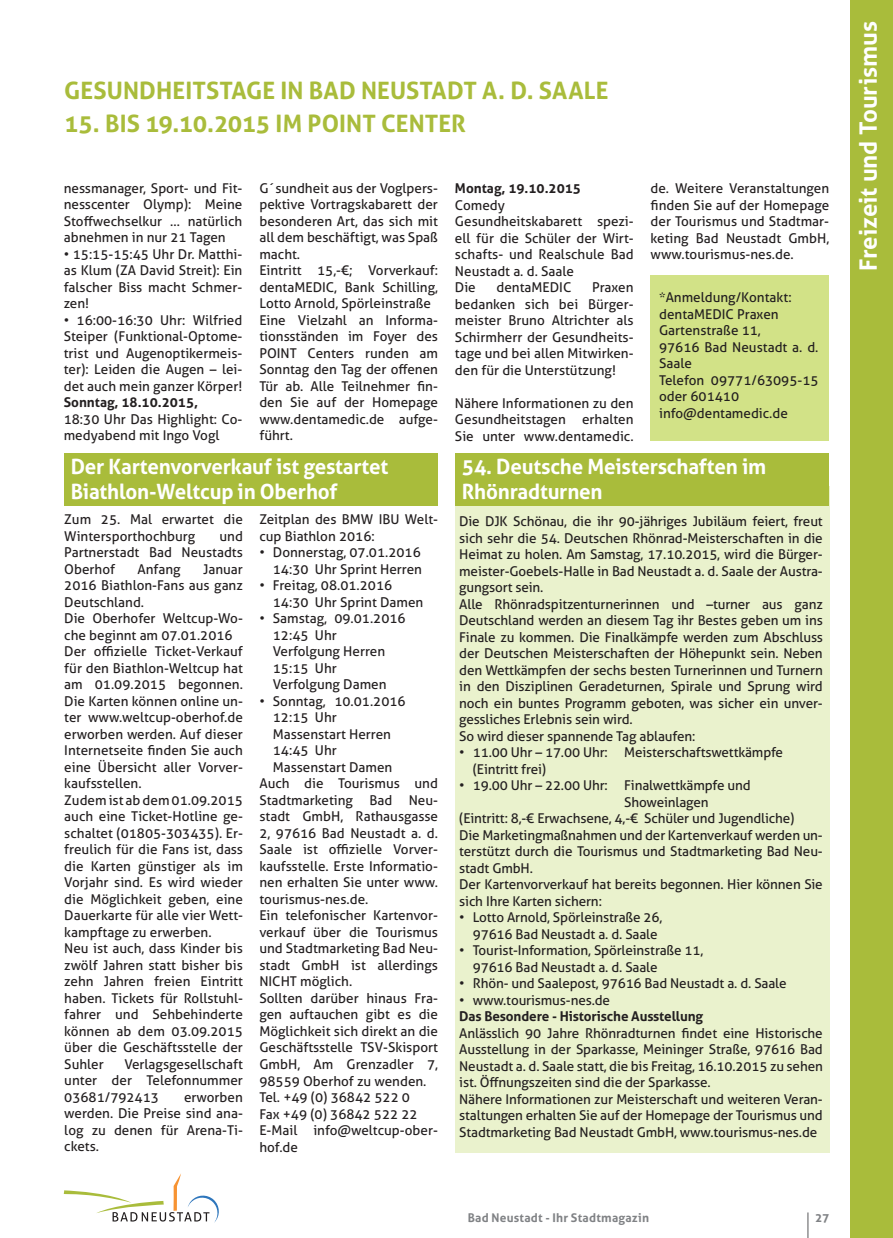
<style>
.page{position:relative;width:893px;height:1238px;background:#fff}
.page>*{position:absolute;margin:0;border:0;box-sizing:border-box;transform-origin:0 0}
.t1{font:700 24px "Aller";letter-spacing:.005em;color:#a9bc3b}
.t2{font:700 24px "Aller";color:#fff}
.t3{font:700 21px/25.2px "Aller";letter-spacing:-.01em;color:#fff}
.t4{font:13.5px/16.5px "Aller";color:#231f20}
.t5{font:700 13.5px "Aller";color:#231f20}
.t6{font:700 12px "Aller";letter-spacing:.02em;color:#808285}
</style>
<div class="page">
<svg style="left:808px;top:1212px;width:1px;height:25px"></svg>
<svg style="left:64px;top:1173px;width:155px;height:49px"></svg>
<div style="left:455px;top:486px;width:374px;height:666px;background:#eaf2cd"></div>
<div style="left:850px;top:0;width:43px;height:1237px;background:#a9bc3b"></div>
<div style="left:651px;top:275px;width:178px;height:166px;background:#d2e287"></div>
<div style="left:64px;top:453px;width:374px;height:53px;background:#a9bc3b"></div>
<div style="left:455px;top:453px;width:374px;height:53px;background:#a9bc3b"></div>
<h1 class="t1" style="left:64px;top:76px;width:546px">Gesundheitstage in Bad Neustadt a. d. Saale</h1>
<h1 class="t1" style="left:64px;top:109px;width:272px">15. bis 19.10.2015 im POINT</h1>
<h1 class="t1" style="left:381px;top:109px;width:86px">Center</h1>
<p class="t4" style="left:64px;top:180px;width:180px;text-align:justify">nessmanager, Sport- und Fit&shy;nesscenter Olymp): Meine Stoffwechselkur … natürlich abnehmen in nur 21 Tagen</p>
<p class="t4" style="left:64px;top:246px;width:180px;text-align:justify">• 15:15-15:45 Uhr Dr. Matthi&shy;as Klum (ZA David Streit): Ein falscher Biss macht Schmer&shy;zen!</p>
<p class="t4" style="left:64px;top:312px;width:180px;text-align:justify">• 16:00-16:30 Uhr: Wilfried Steiper (Funktional-Optome&shy;trist und Augenoptikermeis&shy;ter): Leiden die Augen – lei&shy;det auch mein ganzer Körper!</p>
<p class="t5" style="left:64px;top:394px;width:136px">Sonntag, 18.10.2015,</p>
<p class="t4" style="left:64px;top:411px;width:180px">18:30 Uhr Das Highlight: Co&shy;medyabend mit Ingo Vogl</p>
<p class="t4" style="left:259px;top:179px;width:180px">G´sundheit aus der Voglpers&shy;pektive Vortragskabarett der besonderen Art, das sich mit all dem beschäftigt, was Spaß macht.<br>Eintritt 15,-€; Vorverkauf: dentaMEDIC, Bank Schilling,<br>Lotto Arnold, Spörleinstraße<br>Eine Vielzahl an Informa&shy;tionsständen im Foyer des<br>POINT Centers runden am<br>Sonntag den Tag der offenen<br>Tür ab. Alle Teilnehmer fin&shy;den Sie auf der Homepage www.dentamedic.de aufge&shy;führt.</p>
<p class="t5" style="left:455px;top:180px;width:128px">Montag, 19.10.2015</p>
<p class="t4" style="left:455px;top:197px;width:180px">Comedy<br>Gesundheitskabarett spezi&shy;ell für die Schüler der Wirt&shy;schafts- und Realschule Bad<br>Neustadt a. d. Saale<br>Die</p>
<p class="t4" style="left:496px;top:279px;width:76px">dentaMEDIC</p>
<p class="t4" style="left:455px;top:279px;width:180px;text-align:justify;text-indent:137px">Praxen bedanken sich bei Bürger&shy;meister Bruno Altrichter als Schirmherr der Gesundheits&shy;tage und bei allen Mitwirken&shy;den für die Unterstützung!</p>
<p class="t4" style="left:455px;top:394px;width:180px;text-align:justify">Nähere Informationen zu den Gesundheitstagen erhalten Sie unter www.dentamedic.</p>
<p class="t4" style="left:651px;top:180px;width:180px;text-align:justify">de. Weitere Veranstaltungen finden Sie auf der Homepage der Tourismus und Stadtmar&shy;keting Bad Neustadt GmbH, www.tourismus-nes.de.</p>
<p class="t4" style="left:659px;top:289px;width:161px">*Anmeldung/Kontakt: dentaMEDIC Praxen<br>Gartenstraße 11,<br>97616 Bad Neustadt a. d.<br>Saale<br>Telefon 09771/63095-15 oder 601410 info@dentamedic.de</p>
<h2 class="t3" style="left:71px;top:454px;width:319px">Der Kartenvorverkauf ist gestartet<br>Biathlon-Weltcup in Oberhof</h2>
<h2 class="t3" style="left:462px;top:454px;width:306px">54. Deutsche Meisterschaften im<br>Rhönradturnen</h2>
<p class="t4" style="left:259px;top:511px;width:180px">Zeitplan des BMW IBU Welt&shy;cup Biathlon 2016:</p>
<p class="t4" style="left:259px;top:544px;width:164px;text-align:right">• Donnerstag, 07.01.2016<br>14:30 Uhr Sprint Herren</p>
<p class="t4" style="left:273px;top:577px;width:152px;text-indent:-14px">• Freitag, 08.01.2016<br>14:30 Uhr Sprint Damen</p>
<p class="t4" style="left:273px;top:610px;width:134px;text-indent:-14px">• Samstag, 09.01.2016<br>12:45 Uhr<br>Verfolgung Herren<br>15:15 Uhr<br>Verfolgung Damen</p>
<p class="t4" style="left:259px;top:692px;width:148px">• Sonntag, 10.01.2016</p>
<p class="t4" style="left:273px;top:709px;width:65px">12:15 Uhr</p>
<p class="t4" style="left:273px;top:725px;width:120px">Massenstart Herren</p>
<p class="t4" style="left:273px;top:742px;width:65px">14:45 Uhr</p>
<p class="t4" style="left:273px;top:758px;width:121px">Massenstart Damen</p>
<p class="t4" style="left:259px;top:775px;width:180px">Auch die Tourismus und</p>
<p class="t4" style="left:259px;top:791px;width:180px">Stadtmarketing Bad Neu-</p>
<p class="t4" style="left:259px;top:808px;width:180px">stadt GmbH, Rathausgasse</p>
<p class="t4" style="left:259px;top:824px;width:180px">2, 97616 Bad Neustadt a. d.</p>
<p class="t4" style="left:259px;top:841px;width:180px">Saale ist offizielle Vorver-</p>
<p class="t4" style="left:259px;top:857px;width:180px">kaufsstelle. Erste Informatio-</p>
<p class="t4" style="left:259px;top:874px;width:180px">nen erhalten Sie unter www.</p>
<p class="t4" style="left:259px;top:890px;width:111px">tourismus-nes.de.</p>
<p class="t4" style="left:259px;top:907px;width:180px">Ein telefonischer Kartenvor-</p>
<p class="t4" style="left:259px;top:923px;width:180px">verkauf über die Tourismus</p>
<p class="t4" style="left:259px;top:940px;width:180px">und Stadtmarketing Bad Neu-</p>
<p class="t4" style="left:259px;top:956px;width:180px">stadt GmbH ist allerdings</p>
<p class="t4" style="left:259px;top:973px;width:94px">NICHT möglich.</p>
<p class="t4" style="left:259px;top:989px;width:180px">Sollten darüber hinaus Fra-</p>
<p class="t4" style="left:259px;top:1006px;width:180px">gen auftauchen gibt es die</p>
<p class="t4" style="left:259px;top:1022px;width:180px">Möglichkeit sich direkt an die</p>
<p class="t4" style="left:259px;top:1039px;width:180px">Geschäftsstelle TSV-Skisport</p>
<p class="t4" style="left:259px;top:1055px;width:180px">GmbH, Am Grenzadler 7,</p>
<p class="t4" style="left:259px;top:1072px;width:169px">98559 Oberhof zu wenden.</p>
<p class="t4" style="left:259px;top:1088px;width:152px">Tel. +49 (0) 36842 522 0</p>
<p class="t4" style="left:259px;top:1105px;width:160px">Fax +49 (0) 36842 522 22</p>
<p class="t4" style="left:259px;top:1121px;width:180px">E-Mail info@weltcup-ober-</p>
<p class="t4" style="left:259px;top:1138px;width:40px">hof.de</p>
<p class="t4" style="left:64px;top:511px;width:180px">Zum 25. Mal erwartet die<br>Wintersporthochburg</p>
<p class="t4" style="left:459px;top:513px;width:365px">Die DJK Schönau, die ihr 90-jähriges Jubiläum feiert, freut sich sehr die 54. Deutschen Rhönrad-Meisterschaften in die Heimat zu holen. Am Samstag, 17.10.2015, wird die Bürger&shy;meister-Goebels-Halle in Bad Neustadt a. d. Saale der Austra&shy;gungsort sein.<br>Alle Rhönradspitzenturnerinnen und –turner aus ganz Deutschland werden an diesem Tag ihr Bestes geben um ins Finale zu kommen. Die Finalkämpfe werden zum Abschluss der Deutschen Meisterschaften der Höhepunkt sein. Neben den Wettkämpfen der sechs besten Turnerinnen und Turnern in den Disziplinen Geradeturnen, Spirale und Sprung wird noch ein buntes Programm geboten, was sicher ein unver&shy;gessliches Erlebnis sein wird.<br>So wird dieser spannende Tag ablaufen:</p>
<p class="t4" style="left:473px;top:744px;width:312px;text-indent:-14px">• 11.00 Uhr – 17.00 Uhr: Meisterschaftswettkämpfe (Eintritt frei)</p>
<p class="t4" style="left:459px;top:777px;width:293px">• 19.00 Uhr – 22.00 Uhr: Finalwettkämpfe und</p>
<p class="t4" style="left:624px;top:793px;width:86px">Showeinlagen</p>
<p class="t4" style="left:459px;top:810px;width:337px">(Eintritt: 8,-€ Erwachsene, 4,-€ Schüler und Jugendliche)</p>
<p class="t4" style="left:459px;top:826px;width:365px">Die Marketingmaßnahmen und der Kartenverkauf werden un-</p>
<p class="t4" style="left:459px;top:843px;width:365px">terstützt durch die Tourismus und Stadtmarketing Bad Neu-</p>
<p class="t4" style="left:459px;top:859px;width:75px">stadt GmbH.</p>
<p class="t4" style="left:459px;top:876px;width:365px">Der Kartenvorverkauf hat bereits begonnen. Hier können Sie</p>
<p class="t4" style="left:459px;top:892px;width:144px">sich Ihre Karten sichern:</p>
<p class="t4" style="left:473px;top:909px;width:191px;text-indent:-14px">• Lotto Arnold, Spörleinstraße 26,<br>97616 Bad Neustadt a. d. Saale</p>
<p class="t4" style="left:473px;top:942px;width:232px;text-indent:-14px">• Tourist-Information, Spörleinstraße 11,<br>97616 Bad Neustadt a. d. Saale</p>
<p class="t4" style="left:459px;top:975px;width:329px">• Rhön- und Saalepost, 97616 Bad Neustadt a. d. Saale</p>
<p class="t4" style="left:459px;top:991px;width:152px">• www.tourismus-nes.de</p>
<p class="t5" style="left:459px;top:1008px;width:245px">Das Besondere - Historische Ausstellung</p>
<p class="t4" style="left:459px;top:1024px;width:365px">Anlässlich 90 Jahre Rhönradturnen findet eine Historische Ausstellung in der Sparkasse, Meininger Straße, 97616 Bad Neustadt a. d. Saale statt, die bis Freitag, 16.10.2015 zu sehen ist. Öffnungszeiten sind die der Sparkasse.<br>Nähere Informationen zur Meisterschaft und weiteren Veran&shy;staltungen erhalten Sie auf der Homepage der Tourismus und Stadtmarketing Bad Neustadt GmbH, www.tourismus-nes.de</p>
<p class="t4" style="left:64px;top:527px;width:180px;text-align:justify;text-indent:155px">und Partnerstadt Bad Neustadts Oberhof</p>
<p class="t4" style="left:137px;top:560px;width:45px">Anfang</p>
<p class="t4" style="left:64px;top:560px;width:180px;text-indent:139px">Januar<br>2016 Biathlon-Fans aus ganz<br>Deutschland.<br>Die Oberhofer Weltcup-Wo&shy;che beginnt am 07.01.2016<br>Der offizielle Ticket-Verkauf für den Biathlon-Weltcup hat am 01.09.2015 begonnen.<br>Die Karten können online un&shy;ter www.weltcup-oberhof.de erworben werden. Auf dieser<br>Internetseite finden Sie auch eine Übersicht aller Vorver&shy;kaufsstellen.<br>Zudem ist ab dem 01.09.2015 auch eine Ticket-Hotline ge&shy;schaltet (01805-303435). Er&shy;freulich für die Fans ist, dass die Karten günstiger als im<br>Vorjahr sind. Es wird wieder die Möglichkeit geben, eine<br>Dauerkarte für alle vier Wett&shy;kampftage zu erwerben.<br>Neu ist auch, dass Kinder bis zwölf Jahren statt bisher bis zehn Jahren freien Eintritt haben. Tickets für Rollstuhl&shy;fahrer und Sehbehinderte können ab dem 03.09.2015 über die Geschäftsstelle der<br>Suhler</p>
<p class="t4" style="left:64px;top:1055px;width:180px;text-align:justify;text-indent:60px">Verlagsgesellschaft unter der Telefonnummer 03681/792413</p>
<p class="t4" style="left:64px;top:1088px;width:180px;text-align:justify;text-indent:120px">erworben werden. Die Preise sind ana&shy;log zu denen für Arena-Ti&shy;ckets.</p>
<p class="t6" style="left:468px;top:1209px;width:183px">Bad Neustadt - Ihr Stadtmagazin</p>
<p class="t6" style="left:815px;top:1209px;width:16px">27</p>
<h1 class="t2" style="left:853px;top:270px;width:251px;rotate:-90deg">Freizeit und Tourismus</h1>
</div>
